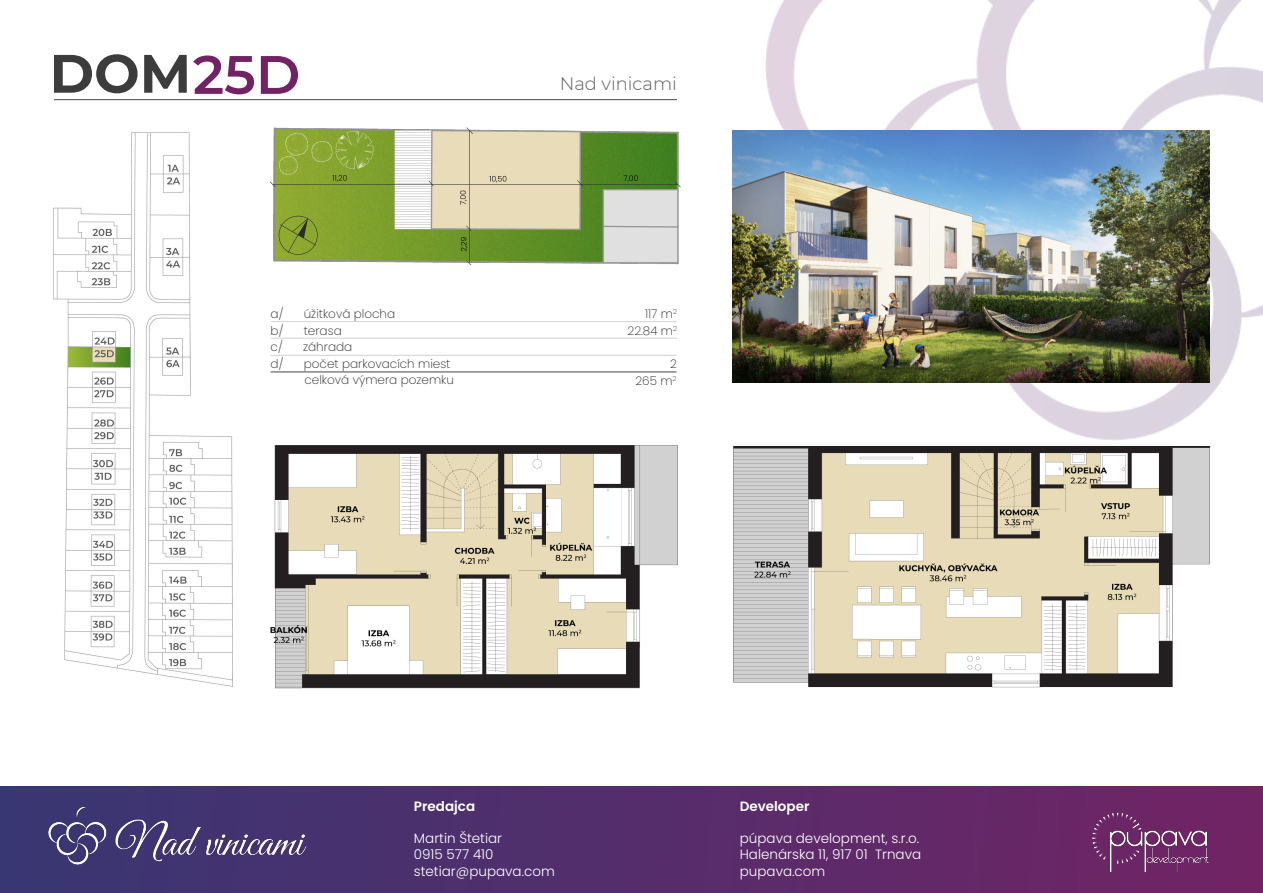
<style>
.page{position:relative;width:1263px;height:893px;background:#fff}
.page>*{position:absolute;margin:0;border:0;box-sizing:border-box;transform-origin:0 0}
.t1{font:700 54px "Montserrat";color:#3c3c3c}
.t2{font:300 18px "Montserrat";color:#5d5f5e}
.t3{font:300 13.5px/16.2px "Poppins";color:#fff}
.t4{font:600 13.5px "Poppins";color:#fff}
.t5{font:200 12px "Poppins";color:#231f20}
.s1{font-weight:600;color:#732364}
</style>
<div class="page">
<div style="left:0;top:786px;width:1263px;height:107px;background:linear-gradient(to right,#383773,#722364)"></div>
<img style="left:1064px;top:808px;width:173px;height:72px">
<img style="left:43px;top:805px;width:268px;height:61px">
<img style="left:765px;top:0;width:498px;height:440px">
<hr style="left:271px;top:321px;width:406px;height:1px;background:#a7a5a6">
<hr style="left:271px;top:338px;width:406px;height:1px;background:#a7a5a6">
<hr style="left:271px;top:355px;width:405px;height:1px;background:#a7a5a6">
<hr style="left:271px;top:371px;width:405px;height:2px;background:#060606">
<hr style="left:54px;top:99px;width:623px;height:1px;background:#494849">
<img style="left:733px;top:446px;width:478px;height:242px">
<img style="left:270px;top:445px;width:408px;height:244px">
<img style="left:732px;top:130px;width:477px;height:253px">
<img style="left:53px;top:132px;width:180px;height:555px">
<img style="left:257px;top:99px;width:423px;height:166px">
<p class="t1" style="left:50px;top:35px;width:252px">DOM<span class="s1">25D</span></p>
<h2 class="t2" style="left:560px;top:72px;width:119px">Nad vinicami</h2>
<p class="t5" style="left:271px;top:307px;width:14px">a/</p>
<p class="t5" style="left:304px;top:307px;width:93px">úžitková plocha</p>
<p class="t5" style="left:645px;top:307px;width:33px">117 m<sup>2</sup></p>
<p class="t5" style="left:271px;top:324px;width:14px">b/</p>
<p class="t5" style="left:304px;top:324px;width:39px">terasa</p>
<p class="t5" style="left:627px;top:324px;width:51px">22.84 m<sup>2</sup></p>
<p class="t5" style="left:271px;top:340px;width:14px">c/</p>
<p class="t5" style="left:303px;top:340px;width:51px">záhrada</p>
<p class="t5" style="left:271px;top:357px;width:14px">d/</p>
<p class="t5" style="left:304px;top:357px;width:148px">počet parkovacích miest</p>
<p class="t5" style="left:670px;top:357px;width:8px">2</p>
<p class="t5" style="left:304px;top:373px;width:151px">celková výmera pozemku</p>
<p class="t5" style="left:635px;top:374px;width:43px">265 m<sup>2</sup></p>
<p class="t4" style="left:414px;top:798px;width:63px">Predajca</p>
<p class="t3" style="left:414px;top:830px;width:143px">Martin Štetiar<br>0915 577 410 stetiar@pupava.com</p>
<p class="t4" style="left:740px;top:798px;width:71px">Developer</p>
<p class="t3" style="left:740px;top:830px;width:183px">púpava development, s.r.o.<br>Halenárska 11, 917 01 Trnava pupava.com</p>
</div>
